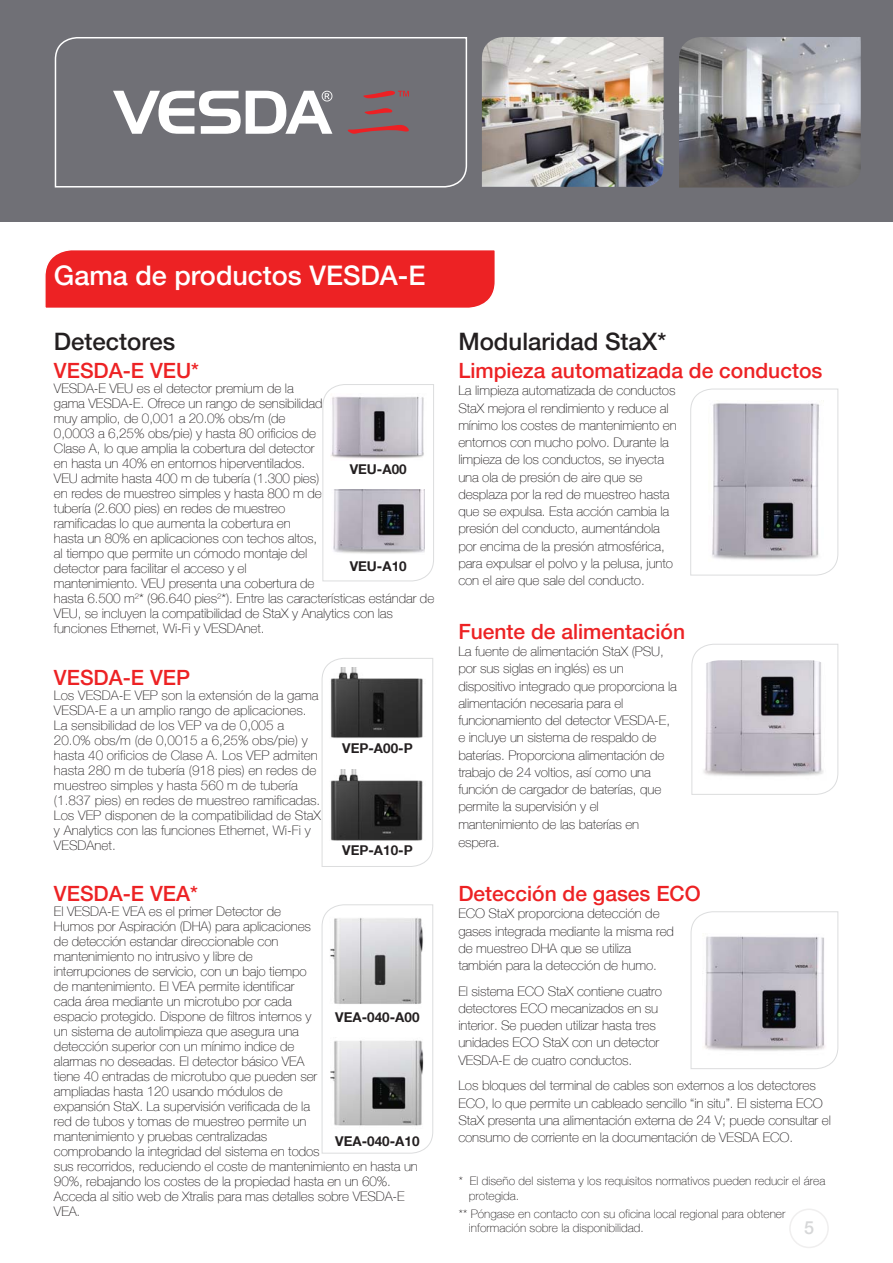
<style>
.page{position:relative;width:893px;height:1263px;background:#fff}
.page>*{position:absolute;margin:0;border:0;box-sizing:border-box;transform-origin:0 0}
.t1{font:500 27px "Helvetica Neue LT";color:#fff}
.t2{font:500 24px "Helvetica Neue LT";color:#231f20}
.t3{font:500 21px "Helvetica Neue LT";color:#ed2224}
.t4{font:500 18px "Helvetica Neue LT";color:#d6d7d8}
.t5{font:13.5px/15px "Helvetica Neue";letter-spacing:-.01em;color:#231f20}
.t6{font:700 13.5px "Helvetica Neue";color:#231f20}
.t7{font:12px/15px "Helvetica Neue";color:#231f20}
</style>
<div class="page">
<div style="left:45px;top:250px;width:450px;height:58px;background:#ed2224"></div>
<div style="left:789px;top:1209px;width:40px;height:39px;border:2px solid #f0efef;border-radius:50%"></div>
<svg style="left:691px;top:911px;width:147px;height:158px"></svg>
<svg style="left:690px;top:389px;width:148px;height:186px"></svg>
<svg style="left:691px;top:644px;width:147px;height:151px"></svg>
<img style="left:694px;top:660px;width:141px;height:123px">
<svg style="left:322px;top:384px;width:112px;height:197px"></svg>
<img style="left:330px;top:394px;width:96px;height:66px">
<img style="left:331px;top:490px;width:94px;height:65px">
<svg style="left:322px;top:904px;width:111px;height:250px"></svg>
<svg style="left:322px;top:658px;width:111px;height:209px"></svg>
<img style="left:329px;top:668px;width:96px;height:70px">
<img style="left:329px;top:770px;width:96px;height:71px">
<div style="left:0;top:0;width:893px;height:222px;background:#707076"></div>
<svg style="left:54px;top:37px;width:414px;height:151px"></svg>
<img style="left:482px;top:37px;width:181px;height:150px">
<svg style="left:113px;top:91px;width:219px;height:43px"></svg>
<svg style="left:347px;top:91px;width:62px;height:43px"></svg>
<img style="left:679px;top:37px;width:182px;height:151px">
<h1 class="t1" style="left:54px;top:266px;width:373px">Gama de productos VESDA-E</h1>
<h2 class="t2" style="left:54px;top:333px;width:123px">Detectores</h2>
<h3 class="t3" style="left:54px;top:363px;width:147px">VESDA-E VEU*</h3>
<p class="t5" style="left:54px;top:381px;width:382px">VESDA-E VEU es el detector premium de la<br>gama VESDA-E. Ofrece un rango de sensibilidad<br>muy amplio, de 0,001 a 20.0% obs/m (de<br>0,0003 a 6,25% obs/pie) y hasta 80 orificios de<br>Clase A, lo que amplia la cobertura del detector<br>en hasta un 40% en entornos hiperventilados.<br>VEU admite hasta 400 m de tubería (1.300 pies)<br>en redes de muestreo simples y hasta 800 m de<br>tubería (2.600 pies) en redes de muestreo<br>ramificadas lo que aumenta la cobertura en<br>hasta un 80% en aplicaciones con techos altos,<br>al tiempo que permite un cómodo montaje del<br>detector para facilitar el acceso y el<br>mantenimiento. VEU presenta una cobertura de<br>hasta 6.500 m<sup>2</sup>* (96.640 pies<sup>2</sup>*). Entre las características estándar de VEU, se incluyen la compatibilidad de StaX y Analytics con las funciones Ethernet, Wi-Fi y VESDAnet.</p>
<h3 class="t3" style="left:54px;top:670px;width:138px">VESDA-E VEP</h3>
<p class="t5" style="left:54px;top:688px;width:269px">Los VESDA-E VEP son la extensión de la gama VESDA-E a un amplio rango de aplicaciones.<br>La sensibilidad de los VEP va de 0,005 a 20.0% obs/m (de 0,0015 a 6,25% obs/pie) y hasta 40 orificios de Clase A. Los VEP admiten hasta 280 m de tubería (918 pies) en redes de muestreo simples y hasta 560 m de tubería (1.837 pies) en redes de muestreo ramificadas.<br>Los VEP disponen de la compatibilidad de StaX y Analytics con las funciones Ethernet, Wi-Fi y VESDAnet.</p>
<h3 class="t3" style="left:54px;top:886px;width:145px">VESDA-E VEA*</h3>
<p class="t5" style="left:54px;top:904px;width:365px">El VESDA-E VEA es el primer Detector de<br>Humos por Aspiración (DHA) para aplicaciones<br>de detección estandar direccionable con<br>mantenimiento no intrusivo y libre de<br>interrupciones de servicio, con un bajo tiempo<br>de mantenimiento. El VEA permite identificar<br>cada área mediante un microtubo por cada<br>espacio protegido. Dispone de filtros internos y<br>un sistema de autolimpieza que asegura una<br>detección superior con un mínimo indice de<br>alarmas no deseadas. El detector básico VEA<br>tiene 40 entradas de microtubo que pueden ser<br>ampliadas hasta 120 usando módulos de<br>expansión StaX. La supervisión verificada de la<br>red de tubos y tomas de muestreo permite un<br>mantenimiento y pruebas centralizadas<br>comprobando la integridad del sistema en todos<br>sus recorridos, reduciendo el coste de mantenimiento en hasta un 90%, rebajando los costes de la propiedad hasta en un 60%.<br>Acceda al sitio web de Xtralis para mas detalles sobre VESDA-E VEA.</p>
<p class="t6" style="left:350px;top:463px;width:58px">VEU-A00</p>
<p class="t6" style="left:350px;top:559px;width:58px">VEU-A10</p>
<p class="t6" style="left:342px;top:741px;width:72px">VEP-A00-P</p>
<p class="t6" style="left:342px;top:844px;width:72px">VEP-A10-P</p>
<p class="t6" style="left:335px;top:1010px;width:86px">VEA-040-A00</p>
<p class="t6" style="left:335px;top:1134px;width:86px">VEA-040-A10</p>
<h2 class="t2" style="left:458px;top:333px;width:209px">Modularidad StaX*</h2>
<h3 class="t3" style="left:458px;top:363px;width:365px">Limpieza automatizada de conductos</h3>
<p class="t5" style="left:458px;top:382px;width:220px;line-height:17.2px">La limpieza automatizada de conductos StaX mejora el rendimiento y reduce al mínimo los costes de mantenimiento en entornos con mucho polvo. Durante la limpieza de los conductos, se inyecta una ola de presión de aire que se desplaza por la red de muestreo hasta que se expulsa. Esta acción cambia la presión del conducto, aumentándola por encima de la presión atmosférica, para expulsar el polvo y la pelusa, junto con el aire que sale del conducto.</p>
<h3 class="t3" style="left:458px;top:624px;width:228px">Fuente de alimentación</h3>
<p class="t5" style="left:458px;top:643px;width:220px;line-height:17.2px">La fuente de alimentación StaX (PSU, por sus siglas en inglés) es un dispositivo integrado que proporciona la alimentación necesaria para el funcionamiento del detector VESDA-E, e incluye un sistema de respaldo de baterías. Proporciona alimentación de trabajo de 24 voltios, así como una función de cargador de baterías, que permite la supervisión y el mantenimiento de las baterías en espera.</p>
<h3 class="t3" style="left:458px;top:886px;width:244px">Detección de gases ECO</h3>
<p class="t5" style="left:458px;top:905px;width:217px;line-height:17.2px">ECO StaX proporciona detección de gases integrada mediante la misma red de muestreo DHA que se utiliza también para la detección de humo.</p>
<p class="t5" style="left:458px;top:983px;width:205px;line-height:17.2px">El sistema ECO StaX contiene cuatro detectores ECO mecanizados en su interior. Se pueden utilizar hasta tres unidades ECO StaX con un detector VESDA-E de cuatro conductos.</p>
<p class="t5" style="left:458px;top:1077px;width:374px;line-height:17.2px">Los bloques del terminal de cables son externos a los detectores ECO, lo que permite un cableado sencillo “in situ”. El sistema ECO StaX presenta una alimentación externa de 24 V; puede consultar el consumo de corriente en la documentación de VESDA ECO.</p>
<p class="t7" style="left:469px;top:1174px;width:358px;text-indent:-10px">* El diseño del sistema y los requisitos normativos pueden reducir el área protegida.</p>
<p class="t7" style="left:469px;top:1206px;width:318px;text-indent:-10px">** Póngase en contacto con su oficina local regional para obtener información sobre la disponibilidad.</p>
<h3 class="t4" style="left:804px;top:1221px;width:12px">5</h3>
</div>
